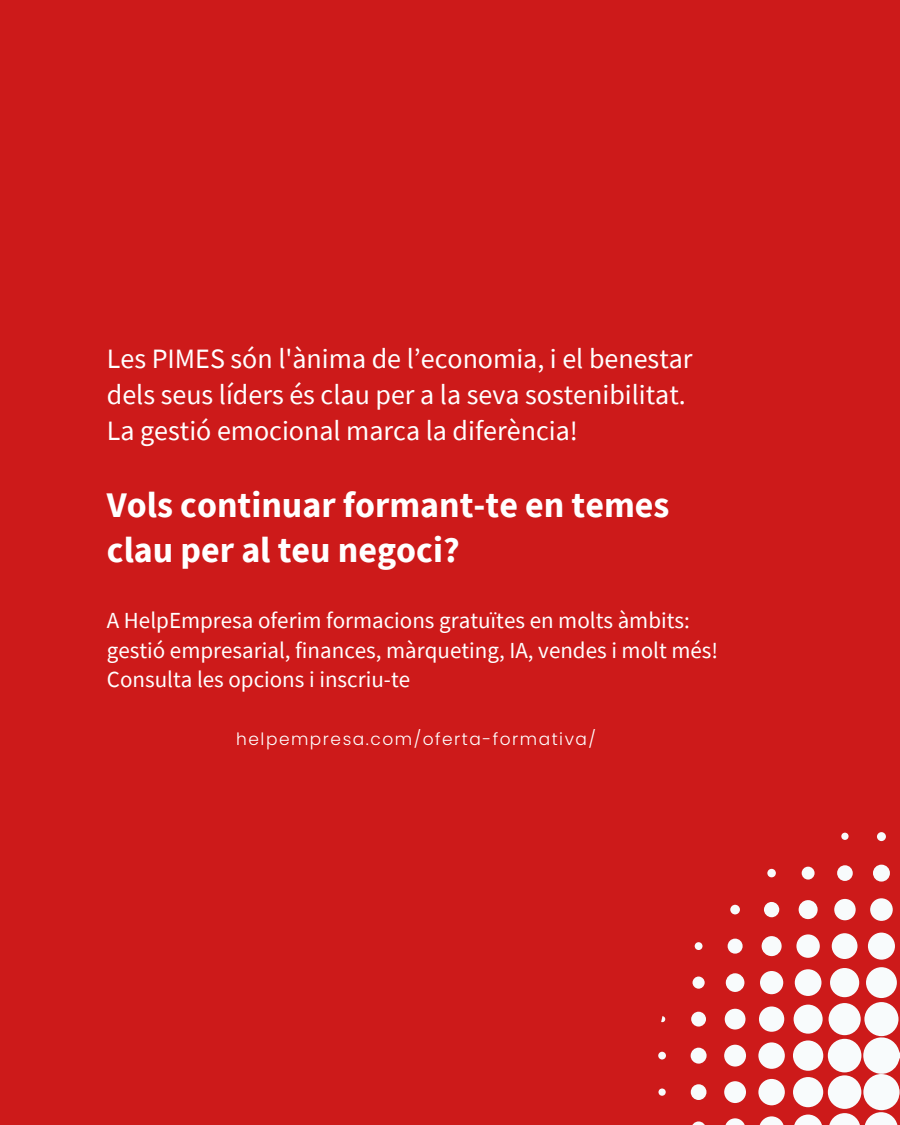
<style>
.page{position:relative;width:900px;height:1125px;background:#cd1a1a}
.page>*{position:absolute;margin:0;border:0;box-sizing:border-box;transform-origin:0 0}
.t1{font:700 36px/45.8px "Source Sans Pro";color:#fff}
.t2{font:28px/36px "Source Sans Pro";color:#fff}
.t3{font:23px/29.2px "Source Sans Pro";color:#fff}
.t4{font:300 17px "Poppins";letter-spacing:.09em;color:#fff}
</style>
<div class="page">
<div style="left:864px;top:1002px;width:35px;height:34px;background:#f8fbfc;border-radius:50%"></div>
<div style="left:828px;top:1003px;width:33px;height:32px;background:#f8fbfc;border-radius:50%"></div>
<svg style="left:829px;top:1037px;width:71px;height:88px"></svg>
<div style="left:866px;top:967px;width:31px;height:31px;background:#f8fbfc;border-radius:50%"></div>
<div style="left:793px;top:1040px;width:30px;height:31px;background:#f8fbfc;border-radius:50%"></div>
<div style="left:793px;top:1077px;width:30px;height:30px;background:#f8fbfc;border-radius:50%"></div>
<div style="left:830px;top:968px;width:29px;height:29px;background:#f8fbfc;border-radius:50%"></div>
<div style="left:794px;top:1005px;width:29px;height:29px;background:#f8fbfc;border-radius:50%"></div>
<svg style="left:794px;top:1114px;width:28px;height:11px"></svg>
<div style="left:868px;top:933px;width:27px;height:27px;background:#f8fbfc;border-radius:50%"></div>
<div style="left:795px;top:969px;width:26px;height:27px;background:#f8fbfc;border-radius:50%"></div>
<div style="left:758px;top:1079px;width:27px;height:26px;background:#f8fbfc;border-radius:50%"></div>
<div style="left:758px;top:1042px;width:27px;height:27px;background:#f8fbfc;border-radius:50%"></div>
<div style="left:832px;top:933px;width:26px;height:26px;background:#f8fbfc;border-radius:50%"></div>
<div style="left:759px;top:1006px;width:25px;height:26px;background:#f8fbfc;border-radius:50%"></div>
<svg style="left:759px;top:1116px;width:25px;height:9px"></svg>
<div style="left:796px;top:934px;width:24px;height:24px;background:#f8fbfc;border-radius:50%"></div>
<div style="left:760px;top:971px;width:23px;height:23px;background:#f8fbfc;border-radius:50%"></div>
<div style="left:870px;top:898px;width:23px;height:23px;background:#f8fbfc;border-radius:50%"></div>
<div style="left:724px;top:1045px;width:22px;height:22px;background:#f8fbfc;border-radius:50%"></div>
<div style="left:724px;top:1081px;width:22px;height:22px;background:#f8fbfc;border-radius:50%"></div>
<div style="left:834px;top:899px;width:22px;height:21px;background:#f8fbfc;border-radius:50%"></div>
<div style="left:725px;top:1009px;width:21px;height:21px;background:#f8fbfc;border-radius:50%"></div>
<svg style="left:725px;top:1118px;width:20px;height:7px"></svg>
<div style="left:762px;top:936px;width:20px;height:20px;background:#f8fbfc;border-radius:50%"></div>
<div style="left:799px;top:900px;width:19px;height:19px;background:#f8fbfc;border-radius:50%"></div>
<div style="left:726px;top:973px;width:18px;height:19px;background:#f8fbfc;border-radius:50%"></div>
<div style="left:873px;top:865px;width:17px;height:17px;background:#f8fbfc;border-radius:50%"></div>
<div style="left:691px;top:1047px;width:16px;height:17px;background:#f8fbfc;border-radius:50%"></div>
<div style="left:691px;top:1084px;width:16px;height:16px;background:#f8fbfc;border-radius:50%"></div>
<div style="left:837px;top:865px;width:16px;height:16px;background:#f8fbfc;border-radius:50%"></div>
<div style="left:764px;top:902px;width:15px;height:15px;background:#f8fbfc;border-radius:50%"></div>
<div style="left:728px;top:939px;width:15px;height:15px;background:#f8fbfc;border-radius:50%"></div>
<div style="left:691px;top:1012px;width:15px;height:15px;background:#f8fbfc;border-radius:50%"></div>
<svg style="left:692px;top:1121px;width:13px;height:4px"></svg>
<div style="left:802px;top:867px;width:13px;height:13px;background:#f8fbfc;border-radius:50%"></div>
<svg style="left:692px;top:976px;width:13px;height:13px"></svg>
<div style="left:730px;top:905px;width:10px;height:9px;background:#f8fbfc;border-radius:50%"></div>
<div style="left:877px;top:832px;width:9px;height:9px;background:#f8fbfc;border-radius:50%"></div>
<div style="left:767px;top:869px;width:9px;height:8px;background:#f8fbfc;border-radius:50%"></div>
<div style="left:695px;top:942px;width:8px;height:8px;background:#f8fbfc;border-radius:50%"></div>
<div style="left:658px;top:1052px;width:8px;height:8px;background:#f8fbfc;border-radius:50%"></div>
<div style="left:658px;top:1088px;width:8px;height:8px;background:#f8fbfc;border-radius:50%"></div>
<div style="left:841px;top:833px;width:8px;height:7px;background:#f8fbfc;border-radius:50%"></div>
<svg style="left:661px;top:1016px;width:5px;height:7px"></svg>
<h2 class="t2" style="left:107px;top:340px;width:587px">Les PIMES són l'ànima de l’economia, i el benestar dels seus líders és clau per a la seva sostenibilitat.<br>La gestió emocional marca la diferència!</h2>
<h3 class="t1" style="left:107px;top:481px;width:564px">Vols continuar formant-te en temes clau per al teu negoci?</h3>
<p class="t3" style="left:107px;top:606px;width:613px">A HelpEmpresa oferim formacions gratuïtes en molts àmbits: gestió empresarial, finances, màrqueting, IA, vendes i molt més!<br>Consulta les opcions i inscriu-te</p>
<h1 class="t4" style="left:236px;top:727px;width:361px">helpempresa.com/oferta-formativa/</h1>
</div>
